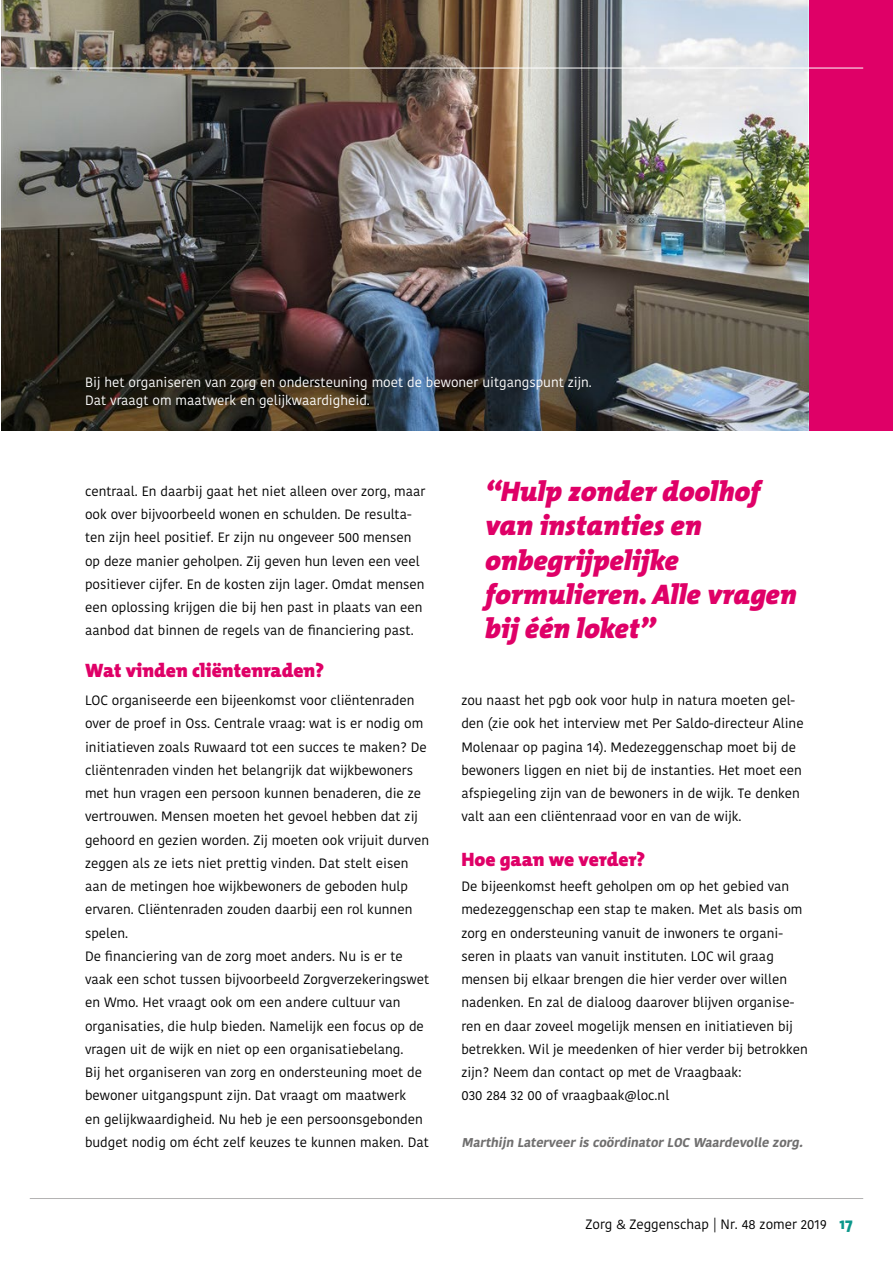
<style>
.page{position:relative;width:893px;height:1263px;background:#fff}
.page>*{position:absolute;margin:0;border:0;box-sizing:border-box;transform-origin:0 0}
.t1{font:italic 800 28.5px/34.2px "T Mix";color:#df0067}
.t2{font:800 19.5px "T Mix";color:#df0067}
.t3{font:13.5px/23.2px "Kohinoor Bangla";color:#000}
.t4{font:13.5px/18px "Kohinoor Bangla";color:#fff}
.t5{font:italic 700 12.75px "Kohinoor Bangla";color:#706f6f}
.s1{font-family:"T Mix";font-weight:800;font-size:16.5px;color:#0b978b}
</style>
<div class="page">
<div style="left:808px;top:0;width:85px;height:431px;background:#df0067"></div>
<img style="left:1px;top:0;width:807px;height:431px">
<hr style="left:30px;top:68px;width:833px;height:1px;background:#fff">
<hr style="left:30px;top:1198px;width:833px;height:1px;background:#b3b2b2">
<p class="t4" style="left:85px;top:373px;width:508px">Bij het organiseren van zorg en ondersteuning moet de bewoner uitgangspunt zijn.<br>Dat vraagt om maatwerk en gelijkwaardigheid.</p>
<h1 class="t1" style="left:485px;top:474px;width:313px">“Hulp zonder doolhof van instanties en onbegrijpelijke formulieren. Alle vragen bij één loket”</h1>
<p class="t3" style="left:85px;top:479px;width:342px">centraal. En daarbij gaat het niet alleen over zorg, maar ook over bijvoorbeeld wonen en schulden. De resulta&shy;ten zijn heel positief. Er zijn nu ongeveer 500 mensen op deze manier geholpen. Zij geven hun leven een veel positiever cijfer. En de kosten zijn lager. Omdat mensen een oplossing krijgen die bij hen past in plaats van een aanbod dat binnen de regels van de financiering past.</p>
<h2 class="t2" style="left:85px;top:654px;width:241px">Wat vinden cliëntenraden?</h2>
<p class="t3" style="left:85px;top:688px;width:346px">LOC organiseerde een bijeenkomst voor cliëntenraden over de proef in Oss. Centrale vraag: wat is er nodig om initiatieven zoals Ruwaard tot een succes te maken? De cliëntenraden vinden het belangrijk dat wijkbewoners met hun vragen een persoon kunnen benaderen, die ze vertrouwen. Mensen moeten het gevoel hebben dat zij gehoord en gezien worden. Zij moeten ook vrijuit durven zeggen als ze iets niet prettig vinden. Dat stelt eisen aan de metingen hoe wijkbewoners de geboden hulp ervaren. Cliëntenraden zouden daarbij een rol kunnen spelen.<br>De financiering van de zorg moet anders. Nu is er te vaak een schot tussen bijvoorbeeld Zorgverzekeringswet en Wmo. Het vraagt ook om een andere cultuur van organisaties, die hulp bieden. Namelijk een focus op de vragen uit de wijk en niet op een organisatiebelang.<br>Bij het organiseren van zorg en ondersteuning moet de bewoner uitgangspunt zijn. Dat vraagt om maatwerk<br>en gelijkwaardigheid. Nu heb je een persoonsgebonden budget nodig om écht zelf keuzes te kunnen maken. Dat</p>
<p class="t3" style="left:461px;top:688px;width:344px">zou naast het pgb ook voor hulp in natura moeten gel&shy;den (zie ook het interview met Per Saldo-directeur Aline Molenaar op pagina 14). Medezeggenschap moet bij de bewoners liggen en niet bij de instanties. Het moet een afspiegeling zijn van de bewoners in de wijk. Te denken valt aan een cliëntenraad voor en van de wijk.</p>
<h2 class="t2" style="left:461px;top:843px;width:185px">Hoe gaan we verder?</h2>
<p class="t3" style="left:461px;top:874px;width:348px">De bijeenkomst heeft geholpen om op het gebied van medezeggenschap een stap te maken. Met als basis om zorg en ondersteuning vanuit de inwoners te organi&shy;seren in plaats van vanuit instituten. LOC wil graag mensen bij elkaar brengen die hier verder over willen nadenken. En zal de dialoog daarover blijven organise&shy;ren en daar zoveel mogelijk mensen en initiatieven bij betrekken. Wil je meedenken of hier verder bij betrokken zijn? Neem dan contact op met de Vraagbaak:<br>030 284 32 00 of vraagbaak@loc.nl</p>
<p class="t5" style="left:461px;top:1131px;width:346px">Marthijn Laterveeris coördinatorLOC Waardevolle zorg.</p>
<p class="t3" style="left:586px;top:1213px;width:269px">Zorg &amp; Zeggenschap | Nr. 48 zomer 2019 <span class="s1">17</span></p>
</div>
